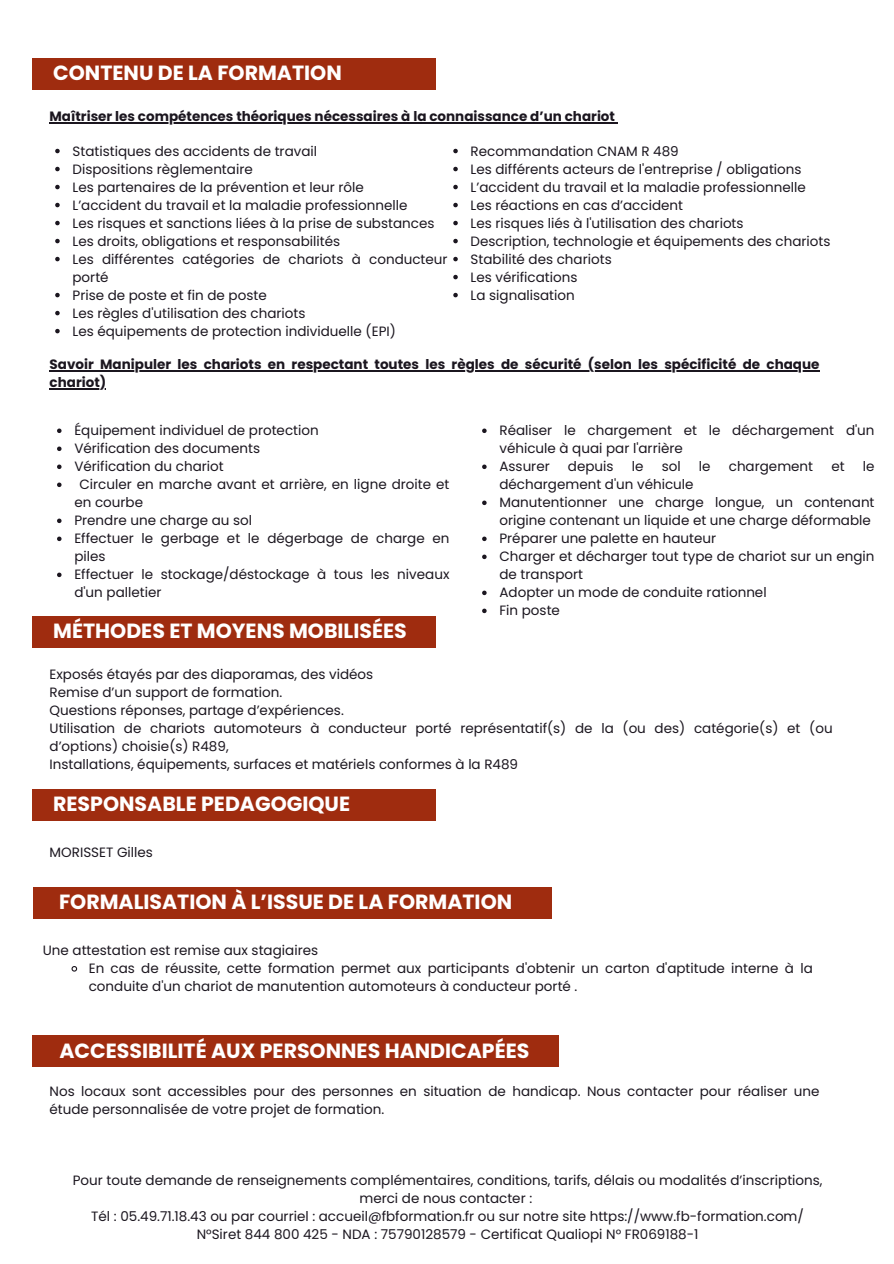
<style>
.page{position:relative;width:894px;height:1264px;background:#fff}
.page>*{position:absolute;margin:0;border:0;box-sizing:border-box;transform-origin:0 0}
.t1{font:700 20.55px "Poppins";color:#fff}
.t2{font:13.5px/18px "Poppins";color:#1b161f}
.t3{font:700 13.5px "Poppins";color:#1b161f}
</style>
<div class="page">
<svg style="left:71px;top:966px;width:7px;height:6px"></svg>
<hr style="left:50px;top:122px;width:565px;height:1px;background:#1b161f">
<svg style="left:55px;top:149px;width:5px;height:4px"></svg>
<svg style="left:55px;top:167px;width:5px;height:4px"></svg>
<svg style="left:55px;top:185px;width:5px;height:4px"></svg>
<svg style="left:55px;top:203px;width:5px;height:4px"></svg>
<svg style="left:55px;top:221px;width:5px;height:4px"></svg>
<svg style="left:55px;top:239px;width:5px;height:4px"></svg>
<svg style="left:55px;top:257px;width:5px;height:4px"></svg>
<svg style="left:55px;top:293px;width:5px;height:4px"></svg>
<svg style="left:55px;top:311px;width:5px;height:4px"></svg>
<svg style="left:55px;top:329px;width:5px;height:4px"></svg>
<svg style="left:453px;top:149px;width:4px;height:4px"></svg>
<svg style="left:453px;top:167px;width:4px;height:4px"></svg>
<svg style="left:453px;top:185px;width:4px;height:4px"></svg>
<svg style="left:453px;top:203px;width:4px;height:4px"></svg>
<svg style="left:453px;top:221px;width:4px;height:4px"></svg>
<svg style="left:453px;top:239px;width:4px;height:4px"></svg>
<svg style="left:453px;top:257px;width:4px;height:4px"></svg>
<svg style="left:453px;top:275px;width:4px;height:4px"></svg>
<svg style="left:453px;top:293px;width:4px;height:4px"></svg>
<hr style="left:50px;top:370px;width:769px;height:1px;background:#1b161f">
<hr style="left:50px;top:388px;width:56px;height:1px;background:#1b161f">
<svg style="left:57px;top:428px;width:4px;height:5px"></svg>
<svg style="left:57px;top:446px;width:4px;height:5px"></svg>
<svg style="left:57px;top:464px;width:4px;height:5px"></svg>
<svg style="left:57px;top:482px;width:4px;height:5px"></svg>
<svg style="left:57px;top:518px;width:4px;height:5px"></svg>
<svg style="left:57px;top:536px;width:4px;height:5px"></svg>
<svg style="left:57px;top:572px;width:4px;height:5px"></svg>
<svg style="left:482px;top:428px;width:4px;height:5px"></svg>
<svg style="left:482px;top:464px;width:4px;height:5px"></svg>
<svg style="left:482px;top:500px;width:4px;height:5px"></svg>
<svg style="left:482px;top:536px;width:4px;height:5px"></svg>
<svg style="left:482px;top:554px;width:4px;height:5px"></svg>
<svg style="left:482px;top:590px;width:4px;height:5px"></svg>
<svg style="left:482px;top:608px;width:4px;height:5px"></svg>
<div style="left:33px;top:58px;width:403px;height:31px;background:#9f2c0f"></div>
<div style="left:33px;top:616px;width:403px;height:31px;background:#9f2c0f"></div>
<div style="left:33px;top:887px;width:518px;height:31px;background:#9f2c0f"></div>
<div style="left:33px;top:1035px;width:525px;height:32px;background:#9f2c0f"></div>
<div style="left:33px;top:788px;width:403px;height:32px;background:#9f2c0f"></div>
<h1 class="t1" style="left:53px;top:58px;width:290px">CONTENU DE LA FORMATION</h1>
<p class="t3" style="left:50px;top:107px;width:567px">Maîtriser les compétences théoriques nécessaires à la connaissance d’un chariot</p>
<p class="t2" style="left:72px;top:142px;width:246px">Statistiques des accidents de travail</p>
<p class="t2" style="left:72px;top:160px;width:182px">Dispositions règlementaire</p>
<p class="t2" style="left:72px;top:178px;width:293px">Les partenaires de la prévention et leur rôle</p>
<p class="t2" style="left:72px;top:196px;width:336px">L’accident du travail et la maladie professionnelle</p>
<p class="t2" style="left:72px;top:214px;width:363px">Les risques et sanctions liées à la prise de substances</p>
<p class="t2" style="left:72px;top:232px;width:269px">Les droits, obligations et responsabilités</p>
<p class="t2" style="left:72px;top:250px;width:376px">Les différentes catégories de chariots à conducteur porté</p>
<p class="t2" style="left:72px;top:286px;width:196px">Prise de poste et fin de poste</p>
<p class="t2" style="left:72px;top:304px;width:234px">Les règles d'utilisation des chariots</p>
<p class="t2" style="left:72px;top:322px;width:325px">Les équipements de protection individuelle (EPI)</p>
<p class="t2" style="left:470px;top:142px;width:209px">Recommandation CNAM R 489</p>
<p class="t2" style="left:470px;top:160px;width:332px">Les différents acteurs de l'entreprise / obligations</p>
<h2 class="t2" style="left:470px;top:178px;width:336px">L’accident du travail et la maladie professionnelle</h2>
<p class="t2" style="left:470px;top:196px;width:214px">Les réactions en cas d’accident</p>
<p class="t2" style="left:470px;top:214px;width:274px">Les risques liés à l'utilisation des chariots</p>
<p class="t2" style="left:470px;top:232px;width:361px">Description, technologie et équipements des chariots</p>
<p class="t2" style="left:470px;top:250px;width:143px">Stabilité des chariots</p>
<p class="t2" style="left:470px;top:268px;width:108px">Les vérifications</p>
<p class="t2" style="left:470px;top:286px;width:106px">La signalisation</p>
<p class="t3" style="left:50px;top:355px;width:771px">Savoir Manipuler les chariots en respectant toutes les règles de sécurité (selon les spécificité de chaque</p>
<p class="t3" style="left:50px;top:373px;width:58px">chariot)</p>
<p class="t2" style="left:74px;top:421px;width:246px">Équipement individuel de protection</p>
<p class="t2" style="left:74px;top:439px;width:187px">Vérification des documents</p>
<p class="t2" style="left:74px;top:457px;width:151px">Vérification du chariot</p>
<p class="t2" style="left:74px;top:475px;width:376px;text-indent:5px">Circuler en marche avant et arrière, en ligne droite et en courbe</p>
<p class="t2" style="left:74px;top:511px;width:179px">Prendre une charge au sol</p>
<p class="t2" style="left:74px;top:529px;width:376px">Effectuer le gerbage et le dégerbage de charge en piles</p>
<h1 class="t2" style="left:74px;top:565px;width:376px">Effectuer le stockage/déstockage à tous les niveaux d'un palletier</h1>
<p class="t2" style="left:499px;top:421px;width:376px">Réaliser le chargement et le déchargement d'un véhicule à quai par l'arrière</p>
<p class="t2" style="left:499px;top:457px;width:52px">Assurer</p>
<p class="t2" style="left:567px;top:457px;width:47px">depuis</p>
<p class="t2" style="left:631px;top:457px;width:13px">le</p>
<p class="t2" style="left:661px;top:457px;width:21px">sol</p>
<p class="t2" style="left:698px;top:457px;width:13px">le</p>
<p class="t2" style="left:728px;top:457px;width:86px">chargement</p>
<p class="t2" style="left:831px;top:457px;width:15px">et</p>
<p class="t2" style="left:862px;top:457px;width:13px">le</p>
<p class="t2" style="left:499px;top:475px;width:196px">déchargement d'un véhicule</p>
<p class="t2" style="left:499px;top:493px;width:376px">Manutentionner une charge longue, un contenant origine contenant un liquide et une charge déformable</p>
<p class="t2" style="left:499px;top:529px;width:218px">Préparer une palette en hauteur</p>
<p class="t2" style="left:499px;top:547px;width:376px">Charger et décharger tout type de chariot sur un engin de transport</p>
<h1 class="t2" style="left:499px;top:583px;width:269px">Adopter un mode de conduite rationnel</h1>
<p class="t2" style="left:499px;top:601px;width:62px">Fin poste</p>
<p class="t1" style="left:53px;top:616px;width:355px">MÉTHODES ET MOYENS MOBILISÉES</p>
<h1 class="t2" style="left:50px;top:665px;width:325px">Exposés étayés par des diaporamas, des vidéos</h1>
<h2 class="t2" style="left:50px;top:683px;width:234px">Remise d’un support de formation.</h2>
<p class="t2" style="left:50px;top:701px;width:296px">Questions réponses, partage d’expériences.</p>
<p class="t2" style="left:50px;top:719px;width:784px">Utilisation de chariots automoteurs à conducteur porté représentatif(s) de la (ou des) catégorie(s) et (ou d’options) choisie(s) R489,</p>
<p class="t2" style="left:50px;top:755px;width:470px">Installations, équipements, surfaces et matériels conformes à la R489</p>
<p class="t1" style="left:53px;top:789px;width:298px">RESPONSABLE PEDAGOGIQUE</p>
<p class="t2" style="left:50px;top:843px;width:105px">MORISSET Gilles</p>
<p class="t1" style="left:59px;top:887px;width:454px">FORMALISATION À L’ISSUE DE LA FORMATION</p>
<p class="t2" style="left:43px;top:941px;width:277px">Une attestation est remise aux stagiaires</p>
<p class="t2" style="left:89px;top:959px;width:725px">En cas de réussite, cette formation permet aux participants d'obtenir un carton d'aptitude interne à la conduite d'un chariot de manutention automoteurs à conducteur porté .</p>
<h1 class="t1" style="left:59px;top:1036px;width:471px">ACCESSIBILITÉ AUX PERSONNES HANDICAPÉES</h1>
<p class="t2" style="left:50px;top:1082px;width:771px">Nos locaux sont accessibles pour des personnes en situation de handicap. Nous contacter pour réaliser une étude personnalisée de votre projet de formation.</p>
<p class="t2" style="left:73px;top:1170px;width:751px;text-align:center">Pour toute demande de renseignements complémentaires, conditions, tarifs, délais ou modalités d’inscriptions, merci de nous contacter :</p>
<p class="t2" style="left:91px;top:1206px;width:714px">Tél : 05.49.71.18.43 ou par courriel : accueil@fbformation.fr ou sur notre site https://www.fb-formation.com/</p>
<p class="t2" style="left:197px;top:1224px;width:503px">N°Siret 844 800 425 - NDA : 75790128579 - Certificat Qualiopi N° FR069188-1</p>
</div>
